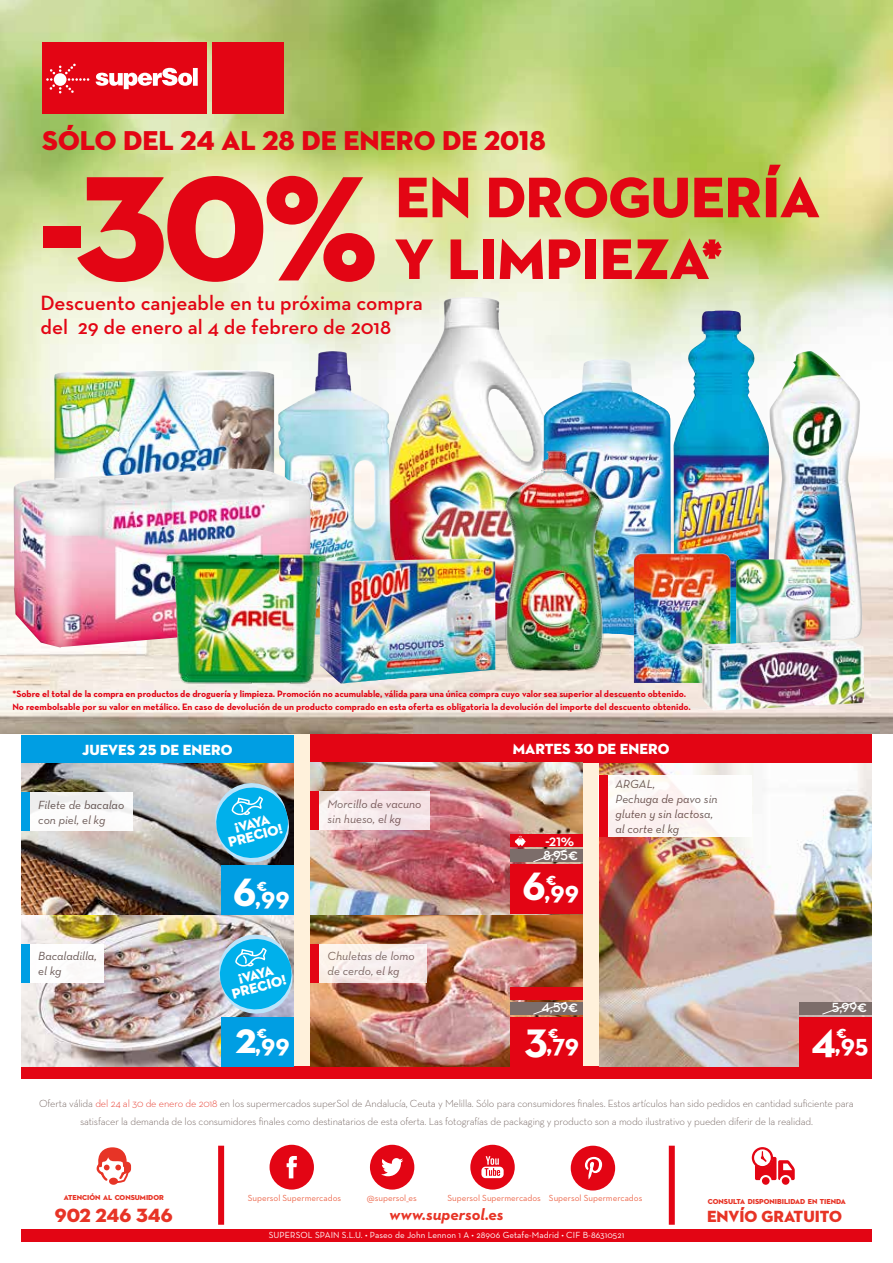
<style>
.page{position:relative;width:893px;height:1263px;background:#fff}
.page>*{position:absolute;margin:0;border:0;box-sizing:border-box;transform-origin:0 0}
.t1{font:151.8px "Neutraface 2 Display Titling";color:#e30514}
.t2{font:58.2px/61.8px "Neutraface 2 Display Titling";color:#e30514}
.t3{font:700 45px "Neutra Text";color:#fff}
.t4{font:27.75px "Neutraface 2 Display Titling";color:#e30514}
.t5{font:700 27px "Neutra Text";color:#fff}
.t6{font:600 21px/24px "Neutra Text";color:#e30514}
.t7{font:19.5px "Neutraface 2 Display Titling";color:#e73426}
.t8{font:700 17.55px "Neutra Text";color:#fff}
.t9{font:italic 700 16.5px "Neutra Text";color:#e73426}
.t10{font:16.5px "Neutraface 2 Display Titling";color:#e73426}
.t11{font:16.5px "Neutra Text Demi SC";color:#fff}
.t12{font:15px "Neutraface 2 Display Titling";color:#fff}
.t13{font:14.25px/12.3px "Neutraface 2 Display Titling";color:#fff;text-align:center}
.t14{font:13.5px "Neutra Text Demi Alt";color:#fff}
.t15{font:italic 12px/15px "Neutra Text";color:#62514e}
.t16{font:300 10.5px/18px "Neutra Text";letter-spacing:-.015em;color:#6f5f5b;text-align:center}
.t17{font:700 9.45px/12.6px "Neutra Text";letter-spacing:-.005em;color:#e30514}
.t18{font:9px "Neutra Text";color:#ed6a4f}
.t19{font:9px "Neutra Text";letter-spacing:.01em;color:#fff}
.t20{font:7.35px "Neutraface 2 Display Titling";color:#e73426}
.s1{font-size:25.65px}
.s2{font-family:"Neutra Text";font-weight:600;font-size:16.5px}
.s3{color:#e73426}
</style>
<div class="page">
<img style="left:0;top:0;width:893px;height:733px">
<svg style="left:21px;top:735px;width:851px;height:332px;background:#f4e0cd"></svg>
<div style="left:21px;top:1229px;width:851px;height:12px;background:#e30514"></div>
<svg style="left:96px;top:1147px;width:35px;height:37px"></svg>
<svg style="left:270px;top:1145px;width:44px;height:44px"></svg>
<svg style="left:370px;top:1145px;width:44px;height:44px"></svg>
<svg style="left:470px;top:1145px;width:45px;height:44px"></svg>
<svg style="left:571px;top:1146px;width:44px;height:44px"></svg>
<div style="left:218px;top:1146px;width:6px;height:79px;background:#e30514"></div>
<div style="left:669px;top:1146px;width:6px;height:79px;background:#e30514"></div>
<div style="left:762px;top:1177px;width:8px;height:8px;background:#e30514;border-radius:50%"></div>
<div style="left:782px;top:1177px;width:7px;height:8px;background:#e30514;border-radius:50%"></div>
<svg style="left:752px;top:1147px;width:43px;height:33px"></svg>
<div style="left:21px;top:1067px;width:851px;height:12px;background:#e30514"></div>
<div style="left:43px;top:43px;width:164px;height:71px;background:#e30514"></div>
<div style="left:213px;top:43px;width:71px;height:71px;background:#e30514"></div>
<svg style="left:46px;top:64px;width:152px;height:29px"></svg>
<div style="left:311px;top:734px;width:561px;height:28px;background:#e30514"></div>
<img style="left:311px;top:763px;width:272px;height:152px">
<div style="left:310px;top:792px;width:120px;height:38px;background:linear-gradient(to right,#f9f1f0,#f3e1e5)"></div>
<div style="left:310px;top:792px;width:9px;height:38px;background:#e30514"></div>
<div style="left:510px;top:849px;width:73px;height:13px;background:#7c6d6a"></div>
<svg style="left:532px;top:849px;width:35px;height:14px"></svg>
<div style="left:510px;top:834px;width:73px;height:13px;background:#e30514"></div>
<svg style="left:515px;top:836px;width:11px;height:10px"></svg>
<div style="left:510px;top:864px;width:73px;height:50px;background:#e30514"></div>
<img style="left:311px;top:915px;width:272px;height:152px">
<div style="left:310px;top:944px;width:117px;height:38px;background:#f9f0ed"></div>
<div style="left:310px;top:944px;width:9px;height:38px;background:#e30514"></div>
<div style="left:510px;top:1002px;width:73px;height:12px;background:#7c6d6a"></div>
<svg style="left:532px;top:1001px;width:35px;height:14px"></svg>
<div style="left:510px;top:987px;width:73px;height:13px;background:#e30514"></div>
<div style="left:510px;top:1017px;width:73px;height:50px;background:#e30514"></div>
<div style="left:21px;top:735px;width:272px;height:28px;background:#009ee3"></div>
<img style="left:21px;top:764px;width:272px;height:151px">
<div style="left:21px;top:793px;width:111px;height:38px;background:linear-gradient(to bottom,#efefef,#fffefe)"></div>
<div style="left:21px;top:793px;width:9px;height:38px;background:#009ee3"></div>
<div style="left:221px;top:865px;width:72px;height:50px;background:#009ee3"></div>
<img style="left:21px;top:915px;width:272px;height:152px">
<div style="left:21px;top:944px;width:83px;height:38px;background:#fff"></div>
<div style="left:21px;top:944px;width:9px;height:38px;background:#009ee3"></div>
<div style="left:221px;top:1017px;width:72px;height:50px;background:#009ee3"></div>
<img style="left:600px;top:764px;width:272px;height:303px">
<div style="left:598px;top:775px;width:154px;height:62px;background:#fdf9f6"></div>
<div style="left:599px;top:775px;width:9px;height:62px;background:#e30514"></div>
<div style="left:799px;top:1002px;width:73px;height:12px;background:#7c6d6a"></div>
<svg style="left:821px;top:1001px;width:35px;height:14px"></svg>
<div style="left:799px;top:1017px;width:73px;height:50px;background:#e30514"></div>
<img style="left:426px;top:297px;width:44px;height:67px">
<img style="left:671px;top:310px;width:99px;height:329px">
<img style="left:278px;top:351px;width:114px;height:208px">
<img style="left:770px;top:351px;width:92px;height:288px">
<img style="left:544px;top:359px;width:127px;height:282px">
<img style="left:501px;top:446px;width:107px;height:229px">
<img style="left:634px;top:554px;width:96px;height:129px">
<img style="left:329px;top:559px;width:166px;height:124px">
<img style="left:735px;top:559px;width:96px;height:80px">
<img style="left:702px;top:639px;width:162px;height:72px">
<img style="left:53px;top:370px;width:221px;height:98px">
<img style="left:13px;top:468px;width:298px;height:180px">
<img style="left:162px;top:535px;width:167px;height:167px">
<img style="left:210px;top:778px;width:84px;height:89px">
<img style="left:214px;top:929px;width:84px;height:90px">
<h3 class="t4" style="left:42px;top:124px;width:505px">SÓLO DEL 24 AL 28 DE ENERO DE 2018</h3>
<h1 class="t1" style="left:38px;top:134px;width:341px">-30%</h1>
<h2 class="t2" style="left:395px;top:167px;width:426px">EN DROGUERÍA<br>Y LIMPIEZA*</h2>
<h3 class="t6" style="left:40px;top:290px;width:384px">Descuento canjeable en tu próxima compra del 29 de enero al 4 de febrero de 2018</h3>
<p class="t17" style="left:13px;top:688px;width:680px">*Sobre el total de la compra en productos de droguería y limpieza. Promoción no acumulable, válida para una única compra cuyo valor sea superior al descuento obtenido.<br>No reembolsable por su valor en metálico. En caso de devolución de un producto comprado en esta oferta es obligatoria la devolución del importe del descuento obtenido.</p>
<h3 class="t12" style="left:82px;top:741px;width:152px">JUEVES 25 DE ENERO</h3>
<h3 class="t12" style="left:513px;top:740px;width:158px">MARTES 30 DE ENERO</h3>
<p class="t15" style="left:38px;top:797px;width:88px">Filete de bacalao con piel, el kg</p>
<p class="t15" style="left:38px;top:948px;width:60px">Bacaladilla, el kg</p>
<h3 class="t13" style="left:224px;top:825px;width:57px;rotate:-15deg">¡VAYA<br>PRECIO!</h3>
<h3 class="t3" style="left:233px;top:862px;width:25px">6</h3>
<h3 class="t8" style="left:257px;top:874px;width:12px">€</h3>
<h3 class="t5" style="left:255px;top:880px;width:37px"><span class="s1">,</span>99</h3>
<h3 class="t13" style="left:227px;top:976px;width:57px;rotate:-15deg">¡VAYA<br>PRECIO!</h3>
<h3 class="t3" style="left:235px;top:1009px;width:23px">2</h3>
<h3 class="t8" style="left:257px;top:1021px;width:12px">€</h3>
<h3 class="t5" style="left:255px;top:1027px;width:37px"><span class="s1">,</span>99</h3>
<p class="t15" style="left:328px;top:796px;width:95px">Morcillo de vacuno sin hueso, el kg</p>
<p class="t15" style="left:328px;top:948px;width:89px">Chuletas de lomo de cerdo, el kg</p>
<h3 class="t11" style="left:545px;top:830px;width:31px">-21%</h3>
<p class="t14" style="left:543px;top:847px;width:37px">8,95<span class="s2">€</span></p>
<h3 class="t3" style="left:522px;top:857px;width:25px">6</h3>
<h3 class="t8" style="left:546px;top:868px;width:12px">€</h3>
<h3 class="t5" style="left:544px;top:874px;width:37px"><span class="s1">,</span>99</h3>
<p class="t15" style="left:615px;top:776px;width:104px">ARGAL,<br>Pechuga de pavo sin gluten y sin lactosa, al corte el kg</p>
<p class="t14" style="left:541px;top:999px;width:38px">4,59<span class="s2">€</span></p>
<h3 class="t3" style="left:524px;top:1009px;width:25px">3</h3>
<h3 class="t8" style="left:548px;top:1021px;width:12px">€</h3>
<h3 class="t5" style="left:546px;top:1027px;width:35px"><span class="s1">,</span>79</h3>
<p class="t14" style="left:832px;top:999px;width:37px">5,99<span class="s2">€</span></p>
<h3 class="t3" style="left:811px;top:1009px;width:26px">4</h3>
<h3 class="t8" style="left:836px;top:1021px;width:12px">€</h3>
<h3 class="t5" style="left:834px;top:1027px;width:35px"><span class="s1">,</span>95</h3>
<p class="t16" style="left:39px;top:1094px;width:816px">Oferta válida <span class="s3">del 24 al 30 de enero de 2018</span> en los supermercados superSol de Andalucía, Ceuta y Melilla. Sólo para consumidores finales. Estos artículos han sido pedidos en cantidad suficiente para satisfacer la demanda de los consumidores finales como destinatarios de esta oferta. Las fotografías de packaging y producto son a modo ilustrativo y pueden diferir de la realidad.</p>
<p class="t20" style="left:64px;top:1193px;width:102px">ATENCIÓN AL CONSUMIDOR</p>
<p class="t18" style="left:248px;top:1192px;width:95px">Supersol Supermercados</p>
<p class="t18" style="left:367px;top:1192px;width:52px">@supersol_es</p>
<p class="t18" style="left:447px;top:1192px;width:196px">Supersol Supermercados Supersol Supermercados</p>
<p class="t20" style="left:708px;top:1196px;width:139px">CONSULTA DISPONIBILIDAD EN TIENDA</p>
<h3 class="t7" style="left:55px;top:1203px;width:120px">902 246 346</h3>
<h3 class="t9" style="left:389px;top:1204px;width:116px">www.supersol.es</h3>
<h3 class="t10" style="left:707px;top:1206px;width:136px">ENVÍO GRATUITO</h3>
<p class="t19" style="left:269px;top:1230px;width:357px">SUPERSOL SPAIN S.L.U. • Paseo de John Lennon 1 A • 28906 Getafe-Madrid • CIF B-86310521</p>
</div>
